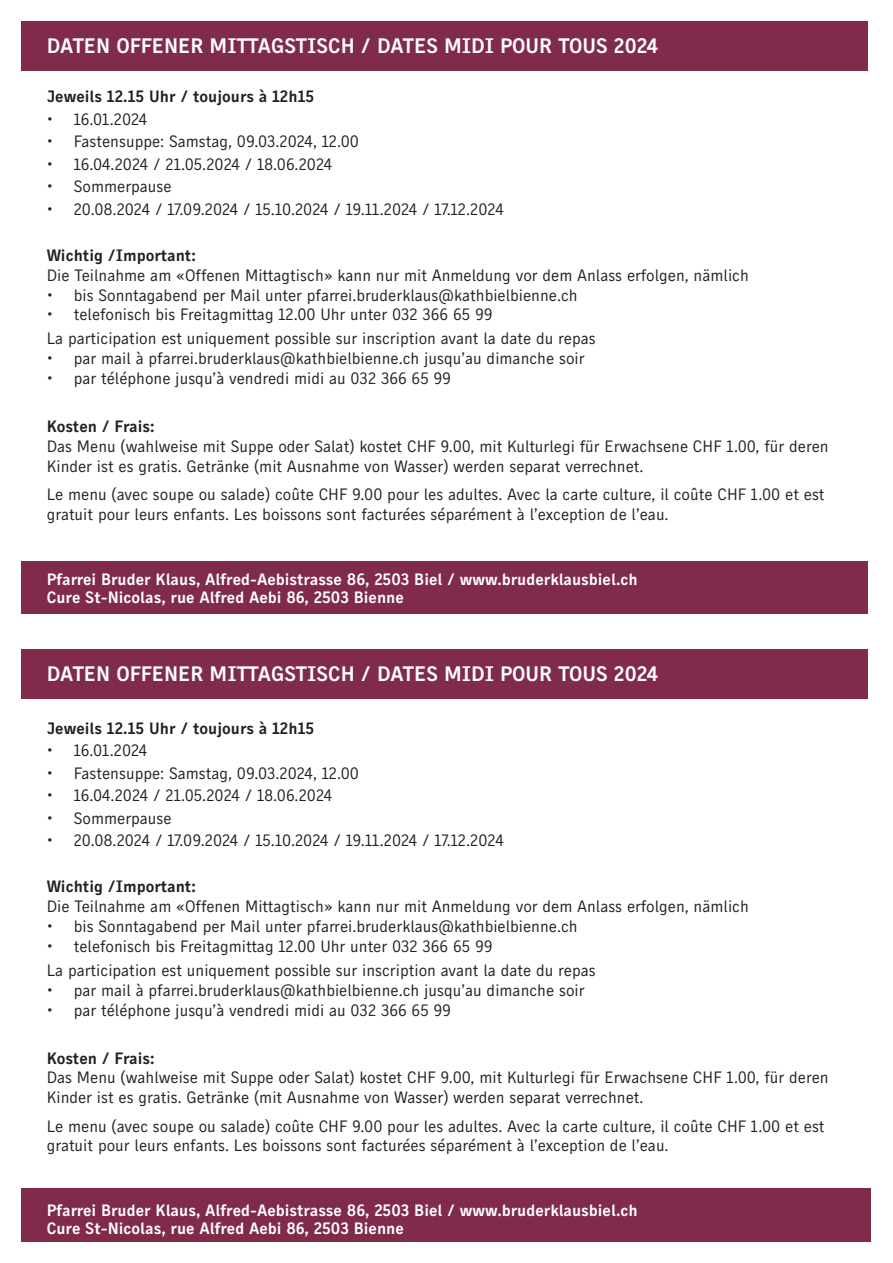
<style>
.page{position:relative;width:893px;height:1263px;background:#fff}
.page>*{position:absolute;margin:0;border:0;box-sizing:border-box;transform-origin:0 0}
.body{font:21px "Skopex Gothic Bld";color:#fff}
.body-2{font:16.5px/19.8px "Skopex Gothic";color:#231f20}
.Adressfeld{font:16.5px "Skopex Gothic Bld";color:#fff}
.body-3{font:16.5px "Skopex Gothic Bld";color:#231f20}
</style>
<div class="page">
<div style="left:21px;top:561px;width:846px;height:52px;background:#802b4c"></div>
<div style="left:21px;top:21px;width:846px;height:50px;background:#802b4c"></div>
<div style="left:21px;top:1188px;width:850px;height:54px;background:#802b4c"></div>
<div style="left:21px;top:649px;width:846px;height:50px;background:#802b4c"></div>
<p class="body" style="left:47px;top:32px;width:613px">DATEN OFFENER MITTAGSTISCH / DATES MIDI POUR TOUS 2024</p>
<p class="body-3" style="left:47px;top:86px;width:269px">Jeweils 12.15 Uhr / toujours à 12h15</p>
<p class="body-2" style="left:47px;top:109px;width:102px">• 16.01.2024</p>
<p class="body-2" style="left:47px;top:131px;width:314px">• Fastensuppe: Samstag, 09.03.2024, 12.00</p>
<p class="body-2" style="left:47px;top:154px;width:287px">• 16.04.2024 / 21.05.2024 / 18.06.2024</p>
<p class="body-2" style="left:47px;top:176px;width:126px">• Sommerpause</p>
<p class="body-2" style="left:47px;top:199px;width:459px">• 20.08.2024 / 17.09.2024 / 15.10.2024 / 19.11.2024 / 17.12.2024</p>
<p class="body-3" style="left:47px;top:245px;width:151px">Wichtig /Important:</p>
<p class="body-2" style="left:47px;top:265px;width:703px">Die Teilnahme am «Offenen Mittagtisch» kann nur mit Anmeldung vor dem Anlass erfolgen, nämlich</p>
<p class="body-2" style="left:47px;top:285px;width:532px">• bis Sonntagabend per Mail unter pfarrei.bruderklaus@kathbielbienne.ch</p>
<p class="body-2" style="left:47px;top:304px;width:447px">• telefonisch bis Freitagmittag 12.00 Uhr unter 032 366 65 99</p>
<p class="body-2" style="left:47px;top:328px;width:551px">La participation est uniquement possible sur inscription avant la date du repas</p>
<p class="body-2" style="left:47px;top:348px;width:539px">• par mail à pfarrei.bruderklaus@kathbielbienne.ch jusqu’au dimanche soir</p>
<p class="body-2" style="left:47px;top:368px;width:406px">• par téléphone jusqu’à vendredi midi au 032 366 65 99</p>
<p class="body-3" style="left:47px;top:416px;width:109px">Kosten / Frais:</p>
<p class="body-2" style="left:47px;top:436px;width:783px">Das Menu (wahlweise mit Suppe oder Salat) kostet CHF 9.00, mit Kulturlegi für Erwachsene CHF 1.00, für deren<br>Kinder ist es gratis. Getränke (mit Ausnahme von Wasser) werden separat verrechnet.</p>
<p class="body-2" style="left:47px;top:484px;width:779px">Le menu (avec soupe ou salade) coûte CHF 9.00 pour les adultes. Avec la carte culture, il coûte CHF 1.00 et est gratuit pour leurs enfants. Les boissons sont facturées séparément à l’exception de l’eau.</p>
<p class="Adressfeld" style="left:47px;top:570px;width:592px">Pfarrei Bruder Klaus, Alfred-Aebistrasse 86, 2503 Biel / www.bruderklausbiel.ch</p>
<p class="Adressfeld" style="left:47px;top:587px;width:359px">Cure St-Nicolas, rue Alfred Aebi 86, 2503 Bienne</p>
<p class="body" style="left:47px;top:661px;width:613px">DATEN OFFENER MITTAGSTISCH / DATES MIDI POUR TOUS 2024</p>
<p class="body-3" style="left:47px;top:718px;width:269px">Jeweils 12.15 Uhr / toujours à 12h15</p>
<p class="body-2" style="left:47px;top:740px;width:102px">• 16.01.2024</p>
<p class="body-2" style="left:47px;top:763px;width:314px">• Fastensuppe: Samstag, 09.03.2024, 12.00</p>
<p class="body-2" style="left:47px;top:785px;width:287px">• 16.04.2024 / 21.05.2024 / 18.06.2024</p>
<p class="body-2" style="left:47px;top:808px;width:126px">• Sommerpause</p>
<p class="body-2" style="left:47px;top:830px;width:459px">• 20.08.2024 / 17.09.2024 / 15.10.2024 / 19.11.2024 / 17.12.2024</p>
<p class="body-3" style="left:47px;top:877px;width:151px">Wichtig /Important:</p>
<p class="body-2" style="left:47px;top:896px;width:703px">Die Teilnahme am «Offenen Mittagtisch» kann nur mit Anmeldung vor dem Anlass erfolgen, nämlich</p>
<p class="body-2" style="left:47px;top:916px;width:532px">• bis Sonntagabend per Mail unter pfarrei.bruderklaus@kathbielbienne.ch</p>
<p class="body-2" style="left:47px;top:936px;width:447px">• telefonisch bis Freitagmittag 12.00 Uhr unter 032 366 65 99</p>
<p class="body-2" style="left:47px;top:960px;width:551px">La participation est uniquement possible sur inscription avant la date du repas</p>
<p class="body-2" style="left:47px;top:980px;width:539px">• par mail à pfarrei.bruderklaus@kathbielbienne.ch jusqu’au dimanche soir</p>
<p class="body-2" style="left:47px;top:999px;width:406px">• par téléphone jusqu’à vendredi midi au 032 366 65 99</p>
<p class="body-3" style="left:47px;top:1048px;width:109px">Kosten / Frais:</p>
<p class="body-2" style="left:47px;top:1067px;width:783px">Das Menu (wahlweise mit Suppe oder Salat) kostet CHF 9.00, mit Kulturlegi für Erwachsene CHF 1.00, für deren<br>Kinder ist es gratis. Getränke (mit Ausnahme von Wasser) werden separat verrechnet.</p>
<p class="body-2" style="left:47px;top:1115px;width:779px">Le menu (avec soupe ou salade) coûte CHF 9.00 pour les adultes. Avec la carte culture, il coûte CHF 1.00 et est gratuit pour leurs enfants. Les boissons sont facturées séparément à l’exception de l’eau.</p>
<p class="Adressfeld" style="left:47px;top:1200px;width:592px">Pfarrei Bruder Klaus, Alfred-Aebistrasse 86, 2503 Biel / www.bruderklausbiel.ch</p>
<p class="Adressfeld" style="left:47px;top:1218px;width:359px">Cure St-Nicolas, rue Alfred Aebi 86, 2503 Bienne</p>
</div>
